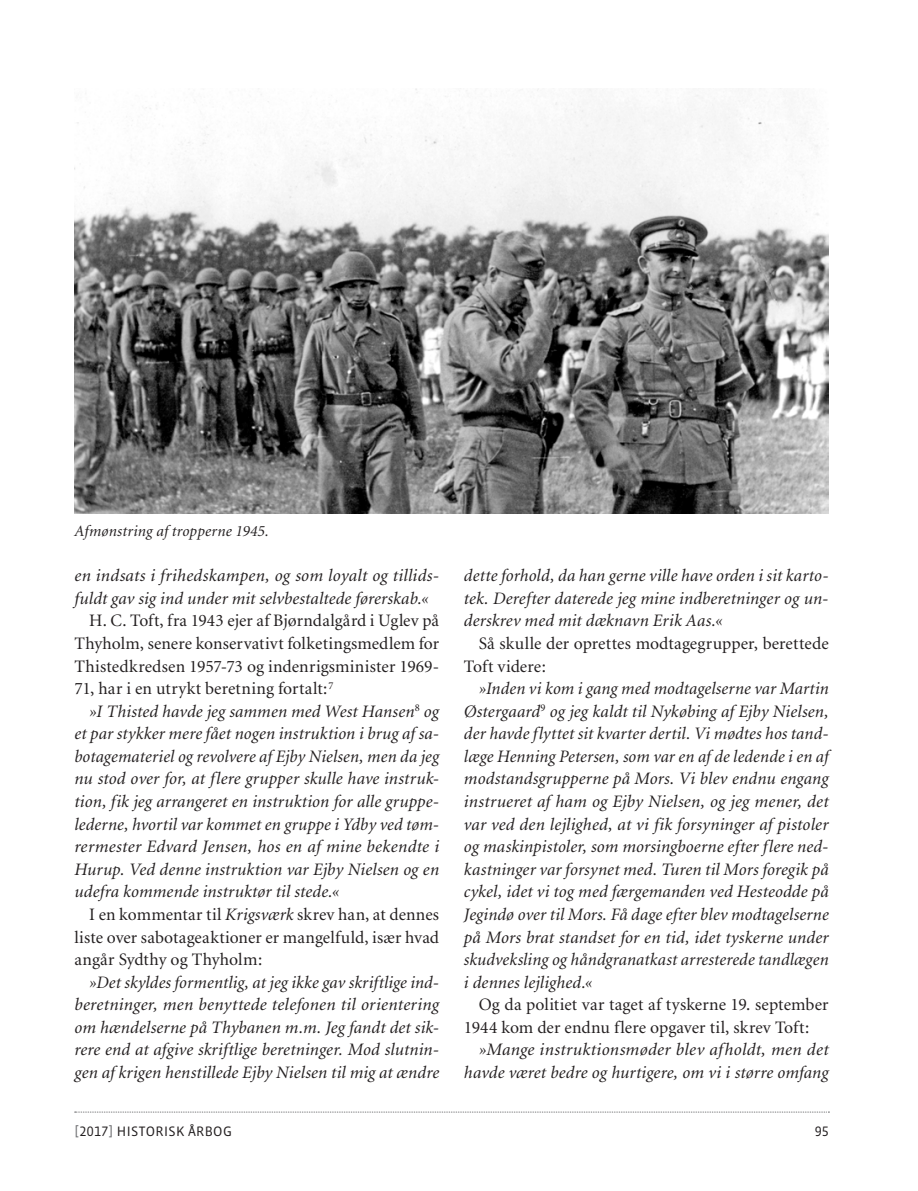
<style>
.page{position:relative;width:918px;height:1191px;background:#fff}
.page>*{position:absolute;margin:0;border:0;box-sizing:border-box;transform-origin:0 0}
.Brødtekst_m__indryk{font:italic 17.5px/22.6px "Minion";letter-spacing:.01em;color:#231f20;text-align:justify}
.Brødtekst_m__indryk-2{font:17.5px/22.6px "Minion";letter-spacing:.005em;color:#231f20;text-align:justify}
.Billedtekst{font:italic 15.75px "Minion";letter-spacing:.01em;color:#231f20}
.t1{font:14px "Vista Sans OT";letter-spacing:.025em;color:#231f20}
.s1{font-style:italic}
.s2{color:#6c6d70}
</style>
<div class="page">
<img style="left:74px;top:88px;width:755px;height:425px">
<svg style="left:75px;top:1111px;width:754px;height:1px"></svg>
<p class="Billedtekst" style="left:74px;top:523px;width:196px">Afmønstring af tropperne 1945.</p>
<p class="Brødtekst_m__indryk" style="left:74px;top:565px;width:366px">en indsats i frihedskampen, og som loyalt og tillids&shy;fuldt gav sig ind under mit selvbestaltede førerskab.«</p>
<p class="Brødtekst_m__indryk-2" style="left:74px;top:610px;width:366px;text-indent:15px">H. C. Toft, fra 1943 ejer af Bjørndalgård i Uglev på Thyholm, senere konservativt folketingsmedlem for Thistedkredsen 1957-73 og indenrigsminister 1969- 71, har i en utrykt beretning fortalt:<sup>7</sup></p>
<p class="Brødtekst_m__indryk" style="left:74px;top:700px;width:366px;text-indent:15px">»I Thisted havde jeg sammen med West Hansen<sup>8</sup> og et par stykker mere fået nogen instruktion i brug af sa&shy;botagemateriel og revolvere af Ejby Nielsen, men da jeg nu stod over for, at flere grupper skulle have instruk&shy;tion, fik jeg arrangeret en instruktion for alle gruppe&shy;lederne, hvortil var kommet en gruppe i Ydby ved tøm&shy;rermester Edvard Jensen, hos en af mine bekendte i Hurup. Ved denne instruktion var Ejby Nielsen og en udefra kommende instruktør til stede.«</p>
<p class="Brødtekst_m__indryk-2" style="left:74px;top:903px;width:366px;text-indent:15px">I en kommentar til <span class="s1">Krigsværk</span> skrev han, at dennes liste over sabotageaktioner er mangelfuld, især hvad angår Sydthy og Thyholm:</p>
<p class="Brødtekst_m__indryk" style="left:74px;top:971px;width:366px;text-indent:15px">»Det skyldes formentlig, at jeg ikke gav skriftlige ind&shy;beretninger, men benyttede telefonen til orientering om hændelserne på Thybanen m.m. Jeg fandt det sik&shy;rere end at afgive skriftlige beretninger. Mod slutnin&shy;gen af krigen henstillede Ejby Nielsen til mig at ændre</p>
<p class="Brødtekst_m__indryk" style="left:464px;top:565px;width:366px">dette forhold, da han gerne ville have orden i sit karto&shy;tek. Derefter daterede jeg mine indberetninger og un&shy;derskrev med mit dæknavn Erik Aas.«</p>
<p class="Brødtekst_m__indryk-2" style="left:464px;top:633px;width:366px;text-indent:15px">Så skulle der oprettes modtagegrupper, berettede<br>Toft videre:</p>
<p class="Brødtekst_m__indryk" style="left:464px;top:678px;width:366px;text-indent:15px">»Inden vi kom i gang med modtagelserne var Martin Østergaard<sup>9</sup> og jeg kaldt til Nykøbing af Ejby Nielsen, der havde flyttet sit kvarter dertil. Vi mødtes hos tand&shy;læge Henning Petersen, som var en af de ledende i en af modstandsgrupperne på Mors. Vi blev endnu engang instrueret af ham og Ejby Nielsen, og jeg mener, det var ved den lejlighed, at vi fik forsyninger af pistoler og maskinpistoler, som morsingboerne efter flere ned&shy;kastninger var forsynet med. Turen til Mors foregik på cykel, idet vi tog med færgemanden ved Hesteodde på Jegindø over til Mors. Få dage efter blev modtagelserne på Mors brat standset for en tid, idet tyskerne under skudveksling og håndgranatkast arresterede tandlægen i dennes lejlighed.«</p>
<p class="Brødtekst_m__indryk-2" style="left:464px;top:994px;width:366px;text-indent:15px">Og da politiet var taget af tyskerne 19. september<br>1944 kom der endnu flere opgaver til, skrev Toft:</p>
<p class="Brødtekst_m__indryk" style="left:464px;top:1039px;width:366px;text-align:right">»Mange instruktionsmøder blev afholdt, men det havde været bedre og hurtigere, om vi i større omfang</p>
<p class="t1" style="left:74px;top:1124px;width:159px"><span class="s2">[</span>2017<span class="s2">]</span> HISTORISK ÅRBOG</p>
<p class="t1" style="left:814px;top:1124px;width:15px">95</p>
</div>
